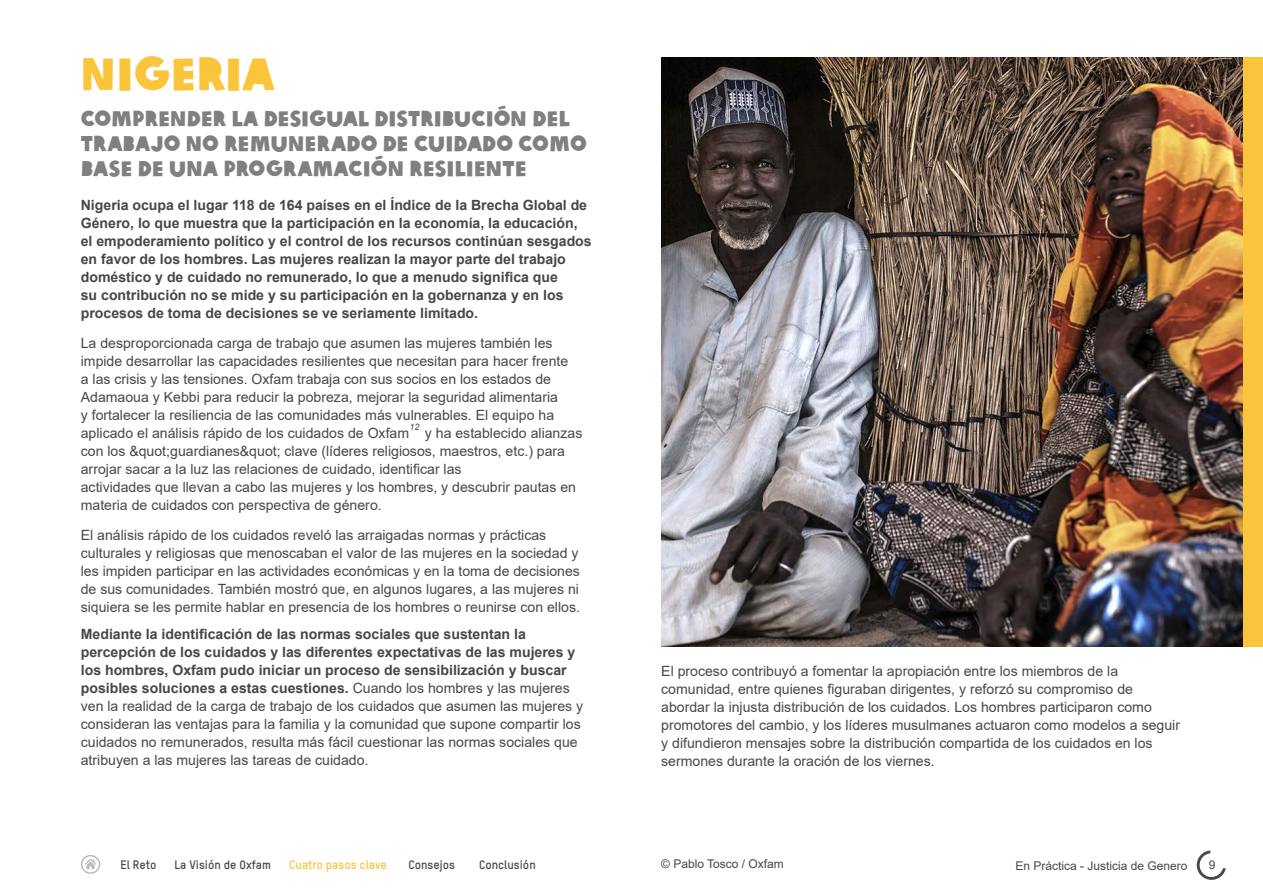
<style>
.page{position:relative;width:1263px;height:893px;background:#fff}
.page>*{position:absolute;margin:0;border:0;box-sizing:border-box;transform-origin:0 0}
.t1{font:45px "Oxfam Global Headline";color:#fac43b}
.t2{font:21px/25.2px "Oxfam Global Headline";color:#808080}
.Estilo_de_párrafo_1{font:14.1px/18px "Arial";color:#474746}
.Estilo_de_párrafo_1-2{font:700 14.1px/18px "Arial";color:#474746}
.t3{font:12px "Arial";color:#474746}
.t4{font:700 12px "Oxfam TSTARPRO";color:#474746}
.t5{font:700 12px "Oxfam TSTARPRO";color:#fac43b}
.Estilo_de_párrafo_1-3{font:italic 9px "Arial";color:#474746}
.s1{font-weight:700}
</style>
<div class="page">
<img style="left:661px;top:57px;width:583px;height:589px">
<div style="left:1244px;top:57px;width:19px;height:589px;background:#fac43b"></div>
<svg style="left:1197px;top:850px;width:29px;height:30px"></svg>
<svg style="left:81px;top:855px;width:19px;height:19px"></svg>
<p class="t1" style="left:81px;top:36px;width:195px">NIGERIA</p>
<p class="t2" style="left:81px;top:104px;width:507px">COMPRENDER LA DESIGUAL DISTRIBUCIÓN DEL<br>TRABAJO NO REMUNERADO DE CUIDADO COMO</p>
<p class="t2" style="left:81px;top:154px;width:448px">BASE DE UNA PROGRAMACIÓN RESILIENTE</p>
<p class="Estilo_de_párrafo_1-2" style="left:81px;top:196px;width:512px">Nigeria ocupa el lugar 118 de 164 países en el Índice de la Brecha Global de Género, lo que muestra que la participación en la economía, la educación, el empoderamiento político y el control de los recursos continúan sesgados en favor de los hombres. Las mujeres realizan la mayor parte del trabajo</p>
<p class="Estilo_de_párrafo_1-2" style="left:81px;top:268px;width:484px">doméstico y de cuidado no remunerado, lo que a menudo significa que su contribución no se mide y su participación en la gobernanza y en los procesos de toma de decisiones se ve seriamente limitado.</p>
<p class="Estilo_de_párrafo_1" style="left:81px;top:334px;width:503px">La desproporcionada carga de trabajo que asumen las mujeres también les impide desarrollar las capacidades resilientes que necesitan para hacer frente<br>a las crisis y las tensiones. Oxfam trabaja con sus socios en los estados de Adamaoua y Kebbi para reducir la pobreza, mejorar la seguridad alimentaria<br>y fortalecer la resiliencia de las comunidades más vulnerables. El equipo ha aplicado el análisis rápido de los cuidados de Oxfam y ha establecido alianzas con los &amp;quot;guardianes&amp;quot; clave (líderes religiosos, maestros, etc.) para arrojar sacar a la luz las relaciones de cuidado, identificar las</p>
<p class="Estilo_de_párrafo_1" style="left:81px;top:478px;width:497px">actividades que llevan a cabo las mujeres y los hombres, y descubrir pautas en materia de cuidados con perspectiva de género.</p>
<p class="Estilo_de_párrafo_1" style="left:81px;top:526px;width:501px">El análisis rápido de los cuidados reveló las arraigadas normas y prácticas culturales y religiosas que menoscaban el valor de las mujeres en la sociedad y les impiden participar en las actividades económicas y en la toma de decisiones de sus comunidades. También mostró que, en algunos lugares, a las mujeres ni siquiera se les permite hablar en presencia de los hombres o reunirse con ellos.</p>
<p class="Estilo_de_párrafo_1" style="left:81px;top:625px;width:504px"><span class="s1">Mediante la identificación de las normas sociales que sustentan la percepción de los cuidados y las diferentes expectativas de las mujeres y los hombres, Oxfam pudo iniciar un proceso de sensibilización y buscar posibles soluciones a estas cuestiones.</span> Cuando los hombres y las mujeres ven la realidad de la carga de trabajo de los cuidados que asumen las mujeres y consideran las ventajas para la familia y la comunidad que supone compartir los cuidados no remunerados, resulta más fácil cuestionar las normas sociales que atribuyen a las mujeres las tareas de cuidado.</p>
<p class="Estilo_de_párrafo_1-3" style="left:409px;top:421px;width:12px">12</p>
<p class="t4" style="left:121px;top:855px;width:38px">El Reto</p>
<p class="t4" style="left:174px;top:855px;width:98px">La Visión de Oxfam</p>
<p class="t5" style="left:289px;top:855px;width:99px">Cuatro pasos clave</p>
<p class="t4" style="left:408px;top:855px;width:48px">Consejos</p>
<p class="t4" style="left:479px;top:855px;width:58px">Conclusión</p>
<p class="Estilo_de_párrafo_1" style="left:661px;top:662px;width:520px">El proceso contribuyó a fomentar la apropiación entre los miembros de la comunidad, entre quienes figuraban dirigentes, y reforzó su compromiso de abordar la injusta distribución de los cuidados. Los hombres participaron como promotores del cambio, y los líderes musulmanes actuaron como modelos a seguir y difundieron mensajes sobre la distribución compartida de los cuidados en los sermones durante la oración de los viernes.</p>
<p class="t3" style="left:661px;top:855px;width:124px">© Pablo Tosco / Oxfam</p>
<p class="t3" style="left:1015px;top:858px;width:174px">En Práctica - Justicia de Genero</p>
<p class="t3" style="left:1209px;top:857px;width:8px">9</p>
</div>
